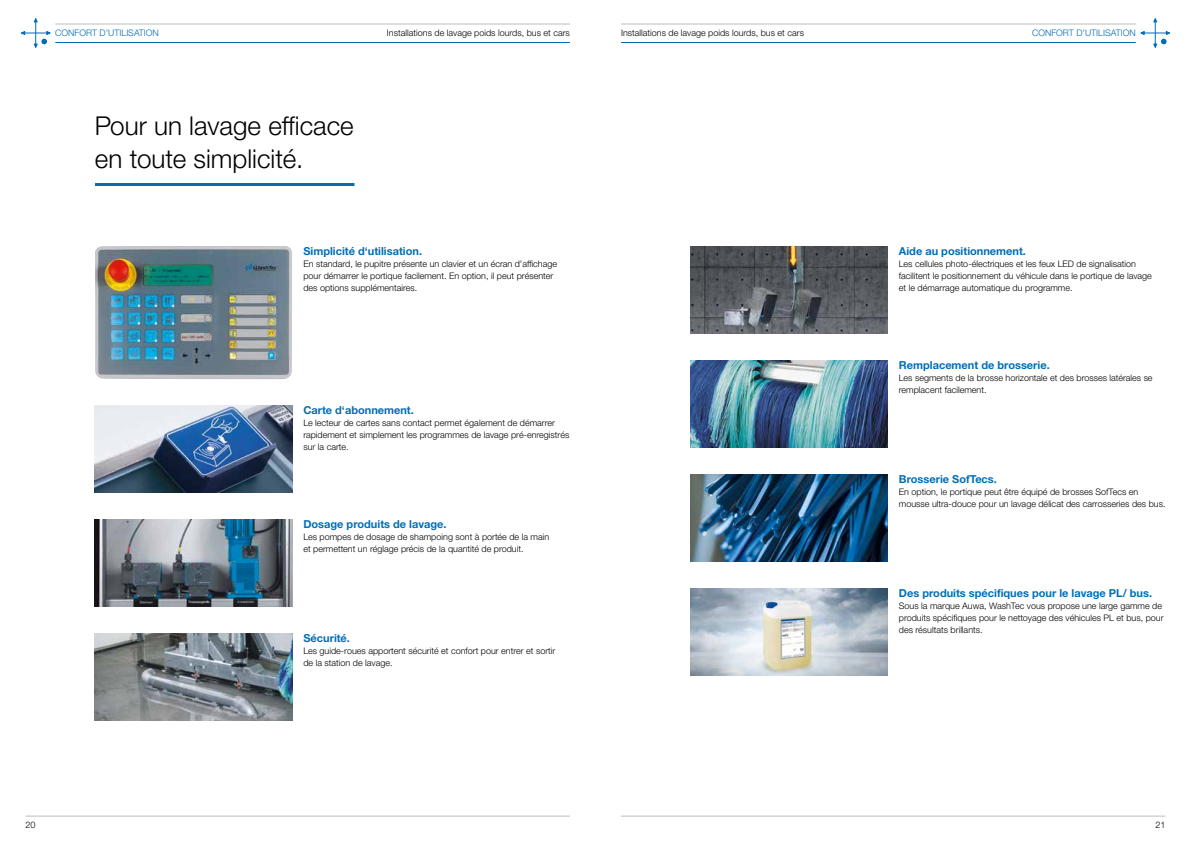
<style>
.page{position:relative;width:1191px;height:842px;background:#fff}
.page>*{position:absolute;margin:0;border:0;box-sizing:border-box;transform-origin:0 0}
.t1{font:300 26px/33px "Helvetica Neue LTW1 G";color:#000}
.t2{font:700 11px "Helvetica Neue LTW1 G";color:#006eb7}
.t3{font:300 9px/12px "Helvetica Neue LTW1 G";color:#000}
.t4{font:300 9px "Helvetica Neue LTW1 G";color:#006eb7}
</style>
<div class="page">
<hr style="left:55px;top:42px;width:515px;height:1px;background:#006eb7">
<hr style="left:621px;top:42px;width:514px;height:1px;background:#006eb7">
<hr style="left:55px;top:24px;width:515px;height:1px;background:#bbbcbd">
<hr style="left:621px;top:24px;width:514px;height:1px;background:#bbbcbd">
<svg style="left:21px;top:18px;width:30px;height:30px"></svg>
<svg style="left:1140px;top:18px;width:30px;height:30px"></svg>
<hr style="left:621px;top:816px;width:544px;height:1px;background:#bbbcbd">
<hr style="left:26px;top:816px;width:544px;height:1px;background:#bbbcbd">
<img style="left:95px;top:246px;width:197px;height:133px">
<img style="left:690px;top:246px;width:197px;height:87px">
<img style="left:690px;top:474px;width:197px;height:87px">
<img style="left:95px;top:405px;width:197px;height:87px">
<img style="left:690px;top:360px;width:197px;height:87px">
<img style="left:95px;top:519px;width:197px;height:87px">
<img style="left:690px;top:588px;width:197px;height:87px">
<hr style="left:95px;top:183px;width:259px;height:3px;background:#006eb7">
<img style="left:95px;top:633px;width:197px;height:87px">
<p class="t4" style="left:55px;top:27px;width:105px">CONFORT D’UTILISATION</p>
<p class="t3" style="left:387px;top:27px;width:184px">Installations de lavage poids lourds, bus et cars</p>
<p class="t3" style="left:621px;top:27px;width:184px">Installations de lavage poids lourds, bus et cars</p>
<p class="t4" style="left:1032px;top:27px;width:105px">CONFORT D’UTILISATION</p>
<h1 class="t1" style="left:95px;top:109px;width:260px">Pour un lavage efficace en toute simplicité.</h1>
<p class="t2" style="left:303px;top:244px;width:120px">Simplicité d‘utilisation.</p>
<p class="t3" style="left:303px;top:258px;width:255px">En standard, le pupitre présente un clavier et un écran d’affichage pour démarrer le portique facilement. En option, il peut présenter des options supplémentaires.</p>
<p class="t2" style="left:303px;top:403px;width:112px">Carte d‘abonnement.</p>
<p class="t3" style="left:303px;top:417px;width:267px">Le lecteur de cartes sans contact permet également de démarrer rapidement et simplement les programmes de lavage pré-enregistrés sur la carte.</p>
<p class="t2" style="left:303px;top:517px;width:145px">Dosage produits de lavage.</p>
<p class="t3" style="left:303px;top:531px;width:247px">Les pompes de dosage de shampoing sont à portée de la main et permettent un réglage précis de la quantité de produit.</p>
<p class="t2" style="left:303px;top:631px;width:48px">Sécurité.</p>
<p class="t3" style="left:303px;top:645px;width:253px">Les guide-roues apportent sécurité et confort pour entrer et sortir de la station de lavage.</p>
<p class="t2" style="left:899px;top:244px;width:129px">Aide au positionnement.</p>
<p class="t3" style="left:899px;top:258px;width:254px">Les cellules photo-électriques et les feux LED de signalisation facilitent le positionnement du véhicule dans le portique de lavage et le démarrage automatique du programme.</p>
<p class="t2" style="left:899px;top:358px;width:152px">Remplacement de brosserie.</p>
<p class="t3" style="left:899px;top:372px;width:255px">Les segments de la brosse horizontale et des brosses latérales se remplacent facilement.</p>
<p class="t2" style="left:899px;top:472px;width:99px">Brosserie SofTecs.</p>
<p class="t3" style="left:899px;top:486px;width:268px">En option, le portique peut être équipé de brosses SofTecs en mousse ultra-douce pour un lavage délicat des carrosseries des bus.</p>
<p class="t2" style="left:899px;top:586px;width:255px">Des produits spécifiques pour le lavage PL/ bus.</p>
<p class="t3" style="left:899px;top:600px;width:266px">Sous la marque Auwa, WashTec vous propose une large gamme de produits spécifiques pour le nettoyage des véhicules PL et bus, pour des résultats brillants.</p>
<p class="t3" style="left:26px;top:819px;width:12px">20</p>
<p class="t3" style="left:1155px;top:819px;width:12px">21</p>
</div>
